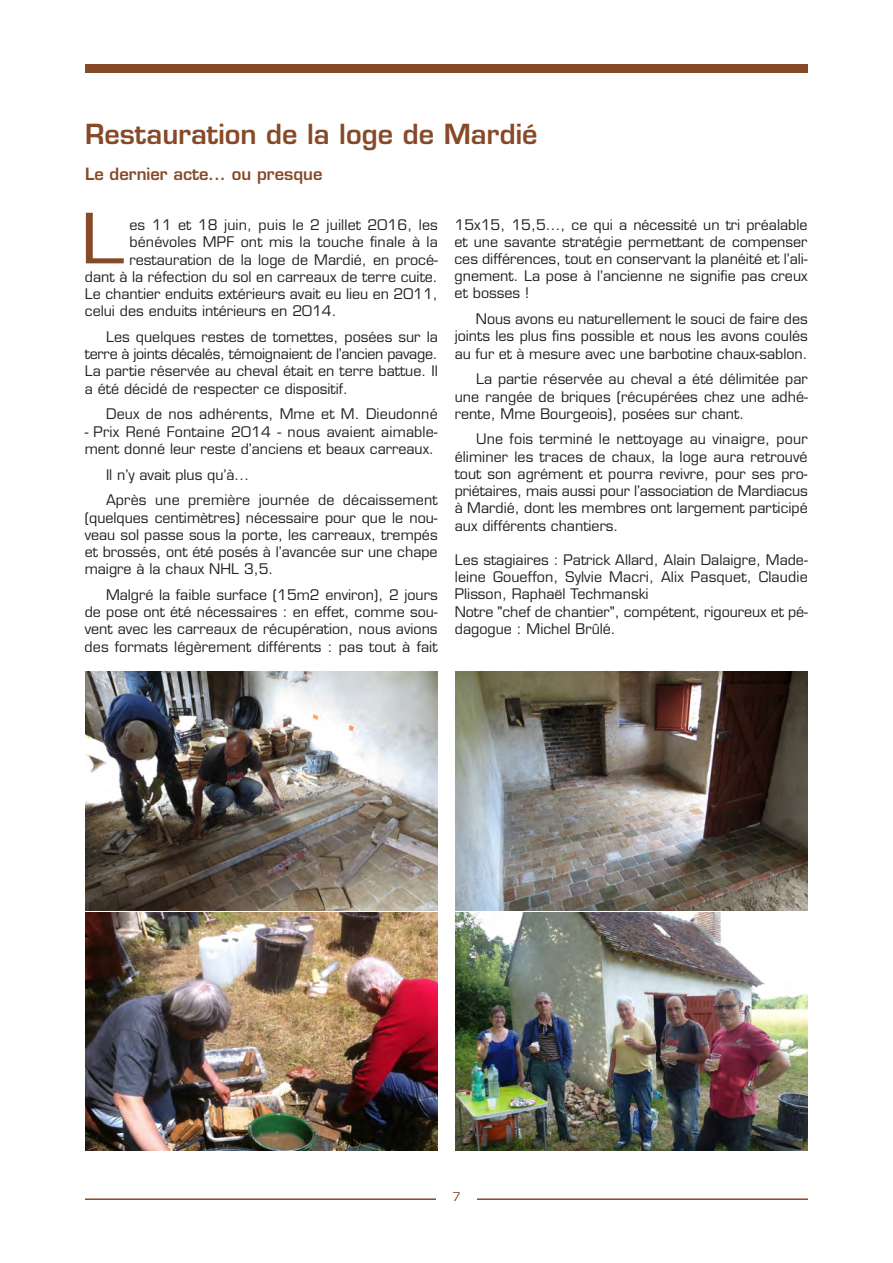
<style>
.page{position:relative;width:893px;height:1263px;background:#fff}
.page>*{position:absolute;margin:0;border:0;box-sizing:border-box;transform-origin:0 0}
.t1{font:67.5px "Eurostile";color:#864a28;scale:1.2 1}
.t2{font:600 27px "Eurostile";color:#864a28}
.t3{font:600 16.5px "Eurostile";color:#864a28}
.t4{font:14.25px/17.2px "Eurostile";color:#231f20;text-align:justify}
.t5{font:12px "Eurostile";color:#864a28}
</style>
<div class="page">
<div style="left:85px;top:64px;width:723px;height:8px;background:#864a28"></div>
<hr style="left:85px;top:1198px;width:723px;height:2px;background:#864a28">
<div style="left:436px;top:1182px;width:41px;height:32px;background:#fff"></div>
<img style="left:85px;top:672px;width:353px;height:238px">
<img style="left:455px;top:672px;width:353px;height:238px">
<img style="left:85px;top:912px;width:353px;height:238px">
<img style="left:455px;top:912px;width:353px;height:238px">
<h2 class="t2" style="left:85px;top:123px;width:454px">Restauration de la loge de Mardié</h2>
<p class="t3" style="left:85px;top:168px;width:239px">Le dernier acte... ou presque</p>
<p class="t4" style="left:129px;top:218px;width:310px">es 11 et 18 juin, puis le 2 juillet 2016, les</p>
<p class="t4" style="left:129px;top:235px;width:310px">bénévoles MPF ont mis la touche finale à la</p>
<p class="t4" style="left:129px;top:252px;width:310px">restauration de la loge de Mardié, en procé-</p>
<p class="t4" style="left:85px;top:269px;width:354px">dant à la réfection du sol en carreaux de terre cuite.</p>
<p class="t4" style="left:85px;top:287px;width:354px">Le chantier enduits extérieurs avait eu lieu en 2011,</p>
<p class="t4" style="left:85px;top:304px;width:253px">celui des enduits intérieurs en 2014.</p>
<p class="t4" style="left:85px;top:330px;width:355px;text-indent:21px">Les quelques restes de tomettes, posées sur la terre à joints décalés, témoignaient de l’ancien pavage.<br>La partie réservée au cheval était en terre battue. Il a été décidé de respecter ce dispositif.</p>
<p class="t4" style="left:106px;top:407px;width:333px">Deux de nos adhérents, Mme et M. Dieudonné</p>
<p class="t4" style="left:85px;top:424px;width:354px">- Prix René Fontaine 2014 - nous avaient aimable&shy;ment donné leur reste d’anciens et beaux carreaux.</p>
<p class="t4" style="left:106px;top:463px;width:333px;line-height:25.8px">Il n’y avait plus qu’à...<br>Après une première journée de décaissement</p>
<p class="t4" style="left:85px;top:510px;width:354px">(quelques centimètres) nécessaire pour que le nou&shy;veau sol passe sous la porte, les carreaux, trempés et brossés, ont été posés à l’avancée sur une chape maigre à la chaux NHL 3,5.</p>
<p class="t4" style="left:85px;top:588px;width:354px;text-indent:21px">Malgré la faible surface (15m2 environ), 2 jours de pose ont été nécessaires : en effet, comme sou&shy;vent avec les carreaux de récupération, nous avions des formats légèrement différents : pas tout à fait</p>
<h1 class="t1" style="left:80px;top:213px;width:39px">L</h1>
<p class="t4" style="left:455px;top:217px;width:355px">15x15, 15,5..., ce qui a nécessité un tri préalable et une savante stratégie permettant de compenser ces différences, tout en conservant la planéité et l’ali&shy;gnement. La pose à l’ancienne ne signifie pas creux et bosses !</p>
<p class="t4" style="left:455px;top:312px;width:354px;text-indent:21px">Nous avons eu naturellement le souci de faire des joints les plus fins possible et nous les avons coulés au fur et à mesure avec une barbotine chaux-sablon.</p>
<p class="t4" style="left:455px;top:372px;width:354px;text-indent:21px">La partie réservée au cheval a été délimitée par une rangée de briques (récupérées chez une adhé&shy;rente, Mme Bourgeois), posées sur chant.</p>
<p class="t4" style="left:455px;top:432px;width:354px;text-indent:21px">Une fois terminé le nettoyage au vinaigre, pour éliminer les traces de chaux, la loge aura retrouvé tout son agrément et pourra revivre, pour ses pro&shy;priétaires, mais aussi pour l’association de Mardiacus à Mardié, dont les membres ont largement participé aux différents chantiers.</p>
<p class="t4" style="left:455px;top:553px;width:355px;text-align:left">Les stagiaires : Patrick Allard, Alain Dalaigre, Made&shy;leine Goueffon, Sylvie Macri, Alix Pasquet, Claudie Plisson, Raphaël Techmanski<br>Notre "chef de chantier", compétent, rigoureux et pé&shy;dagogue : Michel Brûlé.</p>
<p class="t5" style="left:452px;top:1192px;width:10px">7</p>
</div>
